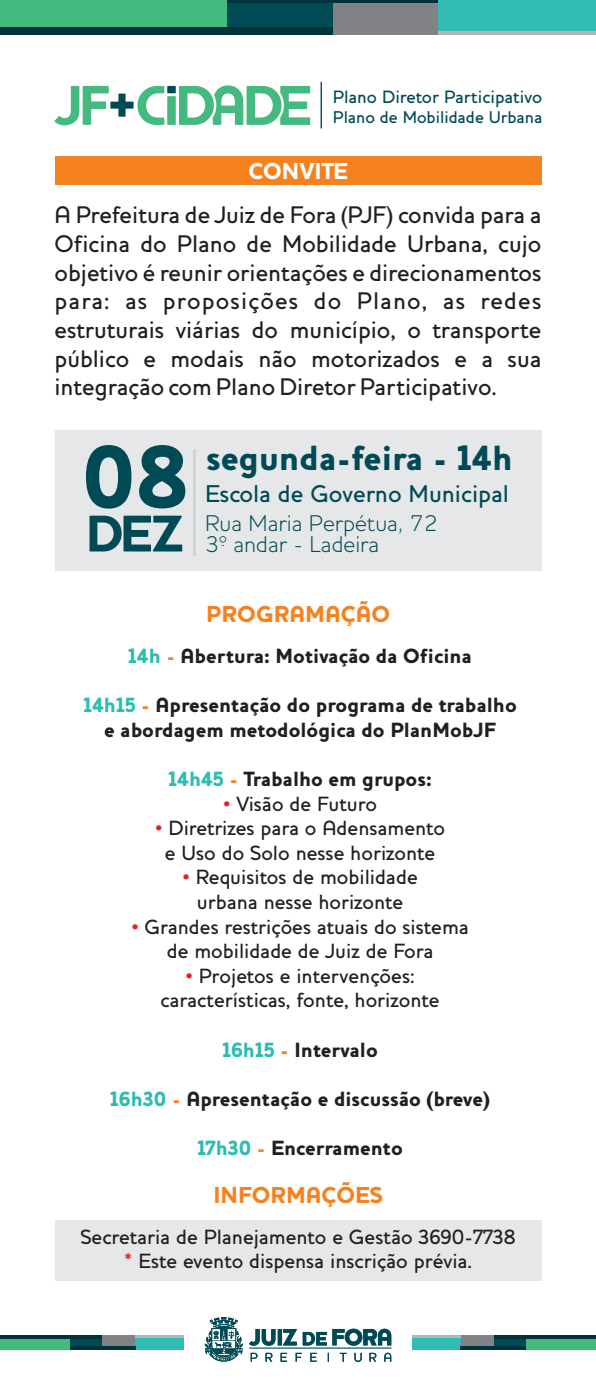
<style>
.page{position:relative;width:596px;height:1389px;background:#fff}
.page>*{position:absolute;margin:0;border:0;box-sizing:border-box;transform-origin:0 0}
.t1{font:900 90.65px "Houschka";color:#004a55}
.t2{font:900 52.5px "Houschka";color:#004a55}
.t3{font:900 35.7px "Houschka";color:#004a55}
.t4{font:500 24.68px "Houschka";color:#004a55}
.t5{font:500 24.5px/28.7px "Houschka";color:#231f20;text-align:justify}
.t6{font:900 23.45px "Houschka";color:#f5821f}
.t7{font:900 23.45px "Houschka";color:#fff}
.t8{font:300 23.1px/21.2px "Houschka";color:#004a55}
.t9{font:500 21px/24.7px "Houschka";color:#231f20;text-align:center}
.t10{font:900 21px "Houschka";color:#231f20}
.t11{font:900 21px "Houschka";color:#f5821f}
.t12{font:500 18.2px "Houschka";color:#004a55}
.t13{font:500 17.32px "Houschka";color:#004a55}
.s1{color:#2dbcb2}
.s2{color:#ed1c24}
</style>
<div class="page">
<div style="left:54px;top:1220px;width:487px;height:61px;background:#e6e7e8"></div>
<div style="left:55px;top:157px;width:486px;height:28px;background:#f5821f"></div>
<svg style="left:204px;top:1317px;width:39px;height:45px"></svg>
<svg style="left:249px;top:1329px;width:142px;height:33px"></svg>
<svg style="left:412px;top:1335px;width:48px;height:4px"></svg>
<div style="left:507px;top:1335px;width:88px;height:15px;background:#45ba7e"></div>
<div style="left:412px;top:1339px;width:68px;height:11px;background:#30bcb2"></div>
<svg style="left:493px;top:1338px;width:32px;height:9px"></svg>
<hr style="left:493px;top:1335px;width:102px;height:3px;background:#00323b">
<div style="left:460px;top:1335px;width:33px;height:15px;background:#808285"></div>
<hr style="left:460px;top:1347px;width:65px;height:3px;background:#00323b">
<svg style="left:135px;top:1335px;width:49px;height:4px"></svg>
<div style="left:0;top:1335px;width:88px;height:15px;background:#45ba7e"></div>
<div style="left:116px;top:1339px;width:68px;height:11px;background:#30bcb2"></div>
<svg style="left:70px;top:1338px;width:33px;height:9px"></svg>
<hr style="left:0;top:1335px;width:103px;height:3px;background:#00323b">
<div style="left:103px;top:1335px;width:32px;height:15px;background:#808285"></div>
<hr style="left:70px;top:1347px;width:65px;height:3px;background:#00323b">
<div style="left:0;top:0;width:595px;height:35px;background:#b4b6b8"></div>
<div style="left:0;top:0;width:285px;height:35px;background:#45ba7e"></div>
<div style="left:375px;top:0;width:220px;height:31px;background:#30bcb2"></div>
<div style="left:227px;top:0;width:106px;height:35px;background:#004a55"></div>
<div style="left:0;top:28px;width:332px;height:7px;background:#00323b"></div>
<div style="left:333px;top:0;width:104px;height:35px;background:#808285"></div>
<hr style="left:227px;top:0;width:210px;height:2px;background:#00323b">
<svg style="left:54px;top:85px;width:256px;height:40px"></svg>
<hr style="left:320px;top:82px;width:2px;height:47px;background:#004a55">
<div style="left:54px;top:430px;width:487px;height:140px;background:#e6e7e8"></div>
<hr style="left:194px;top:449px;width:2px;height:106px;background:#d1d3d4">
<p class="t12" style="left:332px;top:86px;width:211px">Plano Diretor Participativo</p>
<p class="t13" style="left:333px;top:107px;width:211px">Plano de Mobilidade Urbana</p>
<p class="t7" style="left:248px;top:157px;width:100px">CONVITE</p>
<p class="t5" style="left:54px;top:201px;width:488px">A Prefeitura de Juiz de Fora (PJF) convida para a Oficina do Plano de Mobilidade Urbana, cujo objetivo é reunir orientações e direcionamentos para: as proposições do Plano, as redes estruturais viárias do município, o transporte público e modais não motorizados e a sua integração com Plano Diretor Participativo.</p>
<h1 class="t1" style="left:82px;top:423px;width:108px">08</h1>
<h2 class="t2" style="left:85px;top:503px;width:99px">DEZ</h2>
<h3 class="t3" style="left:206px;top:437px;width:308px">segunda-feira - 14h</h3>
<p class="t4" style="left:205px;top:479px;width:305px">Escola de Governo Municipal</p>
<p class="t8" style="left:205px;top:513px;width:234px">Rua Maria Perpétua, 72<br>3º andar - Ladeira</p>
<p class="t6" style="left:206px;top:600px;width:185px">PROGRAMAÇÃO</p>
<p class="t10" style="left:128px;top:644px;width:345px"><span class="s1">14h</span> Abertura: Motivação da Oficina</p>
<p class="t11" style="left:166px;top:644px;width:10px">-</p>
<p class="t10" style="left:83px;top:693px;width:434px"><span class="s1">14h15</span> Apresentação do programa de trabalho</p>
<p class="t11" style="left:141px;top:693px;width:10px">-</p>
<p class="t10" style="left:104px;top:717px;width:393px">e abordagem metodológica do PlanMobJF</p>
<p class="t10" style="left:168px;top:767px;width:264px"><span class="s1">14h45</span> Trabalho em grupos:</p>
<p class="t11" style="left:229px;top:767px;width:10px">-</p>
<p class="t9" style="left:223px;top:791px;width:156px"><span class="s2">•</span> Visão de Futuro</p>
<p class="t9" style="left:155px;top:816px;width:291px"><span class="s2">•</span> Diretrizes para o Adensamento e Uso do Solo nesse horizonte</p>
<p class="t9" style="left:182px;top:865px;width:236px"><span class="s2">•</span> Requisitos de mobilidade urbana nesse horizonte</p>
<p class="t9" style="left:131px;top:914px;width:339px"><span class="s2">•</span> Grandes restrições atuais do sistema de mobilidade de Juiz de Fora</p>
<p class="t9" style="left:160px;top:963px;width:280px"><span class="s2">•</span> Projetos e intervenções: características, fonte, horizonte</p>
<p class="t10" style="left:222px;top:1037px;width:157px"><span class="s1">16h15</span> Intervalo</p>
<p class="t11" style="left:280px;top:1037px;width:10px">-</p>
<p class="t10" style="left:110px;top:1086px;width:381px"><span class="s1">16h30</span> Apresentação e discussão (breve)</p>
<p class="t11" style="left:172px;top:1086px;width:10px">-</p>
<p class="t10" style="left:197px;top:1135px;width:207px"><span class="s1">17h30</span> Encerramento</p>
<p class="t11" style="left:257px;top:1135px;width:10px">-</p>
<p class="t6" style="left:213px;top:1181px;width:171px">INFORMAÇÕES</p>
<p class="t9" style="left:80px;top:1224px;width:436px">Secretaria de Planejamento e Gestão 3690-7738 <span class="s2">*</span> Este evento dispensa inscrição prévia.</p>
</div>
